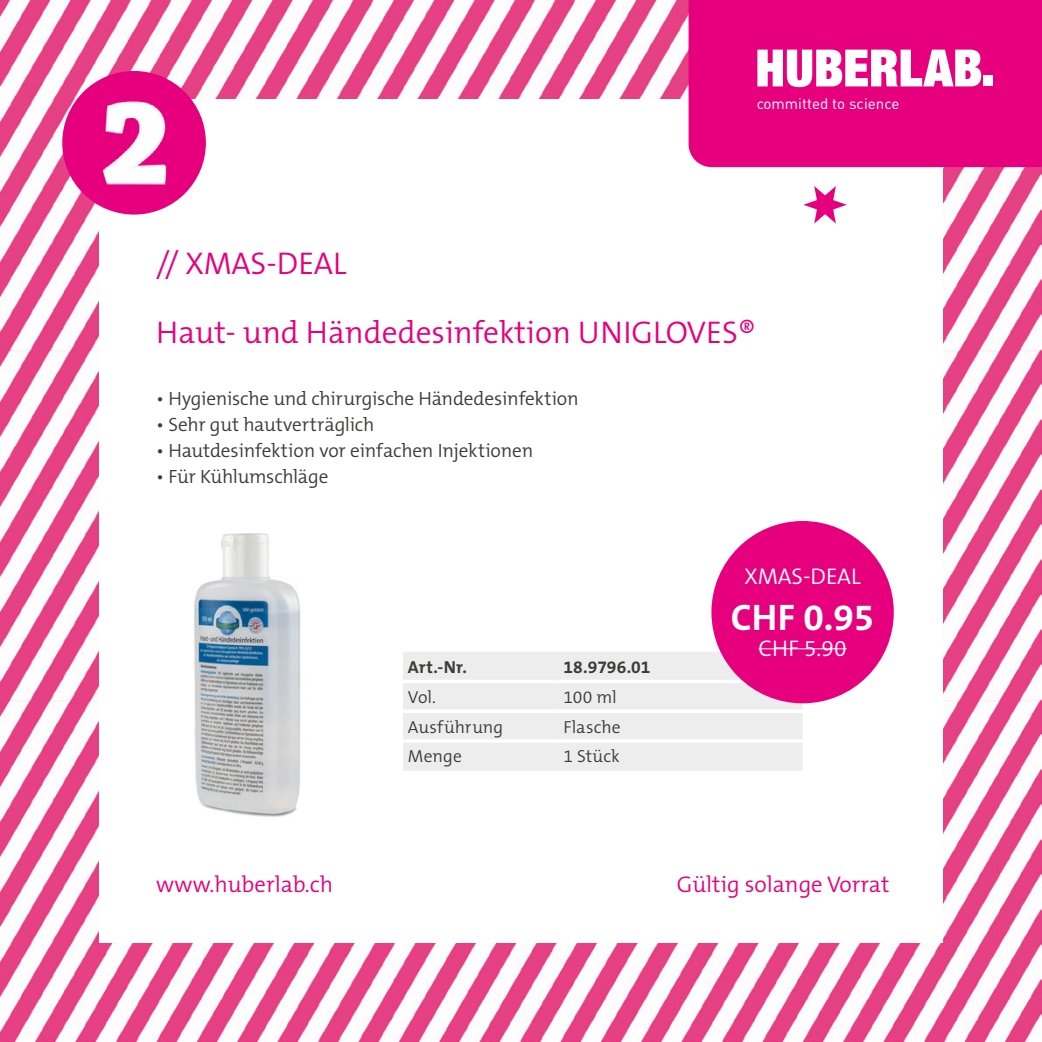
<style>
.page{position:relative;width:1042px;height:1042px;background:#fff}
.page>*{position:absolute;margin:0;border:0;box-sizing:border-box;transform-origin:0 0}
.t1{font:700 37.1px "The Mix B W7";color:#fff}
.t2{font:300 31.5px "The Mix B W4";color:#e6007d}
.t3{font:300 22.75px "The Mix B W4";color:#e6007d}
.t4{font:300 22.75px "The Mix B W4";color:#fff}
.t5{font:300 19.25px "The Mix B W4";letter-spacing:-.01em;color:#3c3c3b}
.t6{font:300 17.5px "The Mix B W4";letter-spacing:.005em;color:#3c3c3b}
.t7{font:700 17.5px "The Mix B W7";letter-spacing:.005em;color:#3c3c3b}
.t8{font:15.22px "DINOT";color:#fff}
</style>
<div class="page">
<img style="left:0;top:0;width:1042px;height:1042px">
<div style="left:99px;top:99px;width:844px;height:844px;background:#fff"></div>
<div style="left:688px;top:0;width:354px;height:167px;background:#e6007d"></div>
<svg style="left:757px;top:50px;width:224px;height:37px"></svg>
<div style="left:983px;top:75px;width:9px;height:11px;background:#fff"></div>
<svg style="left:803px;top:186px;width:44px;height:38px"></svg>
<div style="left:62px;top:71px;width:144px;height:144px;background:#e6007d;border-radius:50%"></div>
<img style="left:62px;top:90px;width:144px;height:106px">
<div style="left:403px;top:652px;width:399px;height:119px;background:#ededed"></div>
<hr style="left:403px;top:680px;width:155px;height:3px;background:#fff">
<hr style="left:558px;top:680px;width:244px;height:3px;background:#fff">
<hr style="left:403px;top:709px;width:155px;height:4px;background:#fff">
<hr style="left:558px;top:709px;width:244px;height:4px;background:#fff">
<hr style="left:403px;top:739px;width:155px;height:4px;background:#fff">
<hr style="left:558px;top:739px;width:244px;height:4px;background:#fff">
<div style="left:711px;top:521px;width:183px;height:182px;background:#e6007d;border-radius:50%"></div>
<hr style="left:758px;top:648px;width:88px;height:1px;background:#fff">
<img style="left:194px;top:533px;width:107px;height:284px">
<h2 class="t2" style="left:156px;top:243px;width:192px">// XMAS-DEAL</h2>
<p class="t8" style="left:756px;top:92px;width:145px">committed to science</p>
<h2 class="t2" style="left:156px;top:312px;width:601px">Haut- und Händedesinfektion UNIGLOVES®</h2>
<p class="t5" style="left:156px;top:386px;width:424px">• Hygienische und chirurgische Händedesinfektion</p>
<p class="t5" style="left:156px;top:412px;width:220px">• Sehr gut hautverträglich</p>
<p class="t5" style="left:156px;top:438px;width:378px">• Hautdesinfektion vor einfachen Injektionen</p>
<p class="t5" style="left:156px;top:464px;width:174px">• Für Kühlumschläge</p>
<p class="t7" style="left:408px;top:656px;width:61px">Art.-Nr.</p>
<p class="t7" style="left:563px;top:656px;width:89px">18.9796.01</p>
<p class="t6" style="left:408px;top:686px;width:30px">Vol.</p>
<p class="t6" style="left:563px;top:686px;width:55px">100 ml</p>
<p class="t6" style="left:408px;top:715px;width:97px">Ausführung</p>
<p class="t6" style="left:563px;top:715px;width:59px">Flasche</p>
<p class="t6" style="left:408px;top:745px;width:56px">Menge</p>
<p class="t6" style="left:563px;top:745px;width:58px">1 Stück</p>
<p class="t4" style="left:744px;top:561px;width:118px">XMAS-DEAL</p>
<h1 class="t1" style="left:731px;top:593px;width:145px">CHF 0.95</h1>
<p class="t4" style="left:758px;top:634px;width:89px">CHF 5.90</p>
<p class="t3" style="left:156px;top:870px;width:178px">www.huberlab.ch</p>
<p class="t3" style="left:677px;top:870px;width:214px">Gültig solange Vorrat</p>
</div>
